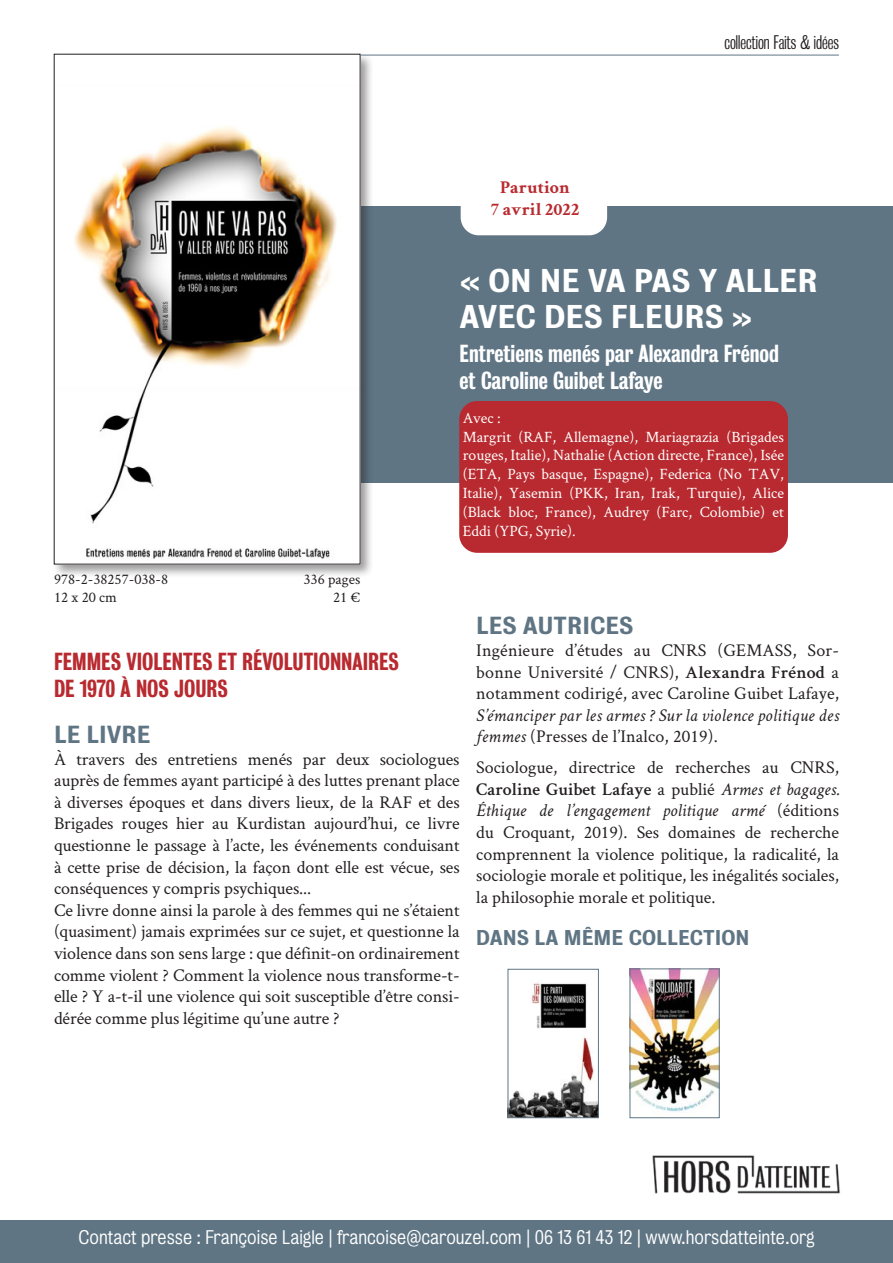
<style>
.page{position:relative;width:893px;height:1263px;background:#fff}
.page>*{position:absolute;margin:0;border:0;box-sizing:border-box;transform-origin:0 0}
.t1{font:30px "Bureau Grotesque Five Five";color:#fff}
.t2{font:22.5px "Bureau Grotesque Three Five";color:#fff}
.t3{font:22.5px "Bureau Grotesque Three Five";color:#b82a2f}
.t4{font:22.5px "Bureau Grotesque Five Five";color:#5f7584}
.t5{font:19.5px "Bureau Grotesque Five Five";color:#5f7584}
.t6{font:18px/21.6px "Crimson Text";letter-spacing:-.005em;color:#231f20;text-align:justify}
.t7{font:18px "Bureau Grotesque Five One";color:#fff}
.t8{font:18px "Bureau Grotesque Three One";color:#231f20}
.t9{font:700 18px "Crimson Text";color:#b82a2f}
.t10{font:15.75px/18.9px "Crimson Text";color:#fff;text-align:justify}
.t11{font:15px "Crimson Text";color:#231f20}
.s1{font-weight:600}
.s2{font-style:italic}
</style>
<div class="page">
<div style="left:0;top:1220px;width:893px;height:43px;background:#5f7584"></div>
<div style="left:94px;top:206px;width:799px;height:277px;background:#5f7584"></div>
<div style="left:52px;top:52px;width:323px;height:526px;background:#231f20;opacity:.45"></div>
<svg style="left:54px;top:54px;width:306px;height:510px"></svg>
<div style="left:461px;top:177px;width:146px;height:58px;background:#fff;border-radius:18px"></div>
<img style="left:652px;top:1155px;width:188px;height:39px">
<div style="left:459px;top:401px;width:329px;height:152px;background:#b82a2f;border-radius:18px"></div>
<hr style="left:360px;top:55px;width:479px;height:1px;background:#5f7584">
<img style="left:510px;top:983px;width:87px;height:133px">
<div style="left:508px;top:969px;width:91px;height:149px;border:1px solid #5f7584"></div>
<img style="left:632px;top:971px;width:85px;height:142px">
<p class="t9" style="left:500px;top:177px;width:71px">Parution</p>
<p class="t9" style="left:491px;top:198px;width:90px">7 avril 2022</p>
<p class="t8" style="left:724px;top:33px;width:116px">collection Faits &amp; idées</p>
<p class="t1" style="left:460px;top:263px;width:360px">« ON NE VA PAS Y ALLER</p>
<p class="t1" style="left:460px;top:299px;width:295px">AVEC DES FLEURS »</p>
<p class="t2" style="left:460px;top:340px;width:321px">Entretiens menés par Alexandra Frénod</p>
<p class="t2" style="left:460px;top:367px;width:204px">et Caroline Guibet Lafaye</p>
<p class="t11" style="left:54px;top:569px;width:116px">978-2-38257-038-8</p>
<p class="t11" style="left:54px;top:587px;width:64px">12 x 20 cm</p>
<p class="t11" style="left:303px;top:569px;width:58px">336 pages</p>
<p class="t11" style="left:333px;top:587px;width:29px">21 €</p>
<p class="t10" style="left:463px;top:408px;width:40px">Avec :</p>
<p class="t10" style="left:463px;top:426px;width:323px">Margrit (RAF, Allemagne), Mariagrazia (Brigades rouges, Italie), Nathalie (Action directe, France), Isée (ETA, Pays basque, Espagne), Federica (No TAV, Italie), Yasemin (PKK, Iran, Irak, Turquie), Alice (Black bloc, France), Audrey (Farc, Colombie) et Eddi (YPG, Syrie).</p>
<p class="t3" style="left:54px;top:648px;width:347px">FEMMES VIOLENTES ET RÉVOLUTIONNAIRES</p>
<p class="t3" style="left:54px;top:675px;width:176px">DE 1970 À NOS JOURS</p>
<p class="t4" style="left:54px;top:721px;width:98px">LE LIVRE</p>
<p class="t6" style="left:54px;top:747px;width:407px">À travers des entretiens menés par deux sociologues auprès de femmes ayant participé à des luttes prenant place à diverses époques et dans divers lieux, de la RAF et des Brigades rouges hier au Kurdistan aujourd’hui, ce livre questionne le passage à l’acte, les événements conduisant à cette prise de décision, la façon dont elle est vécue, ses conséquences y compris psychiques...</p>
<p class="t6" style="left:54px;top:898px;width:407px">Ce livre donne ainsi la parole à des femmes qui ne s’étaient (quasiment) jamais exprimées sur ce sujet, et questionne la violence dans son sens large : que définit-on ordinairement comme violent ? Comment la violence nous transforme-t&shy;elle ? Y a-t-il une violence qui soit susceptible d’être consi&shy;dérée comme plus légitime qu’une autre ?</p>
<p class="t4" style="left:476px;top:613px;width:159px">LES AUTRICES</p>
<p class="t6" style="left:476px;top:639px;width:364px">Ingénieure d’études au CNRS (GEMASS, Sor&shy;bonne Université / CNRS), <span class="s1">Alexandra Frénod</span> a notamment codirigé, avec Caroline Guibet Lafaye, <span class="s2">S’émanciper par les armes ? Sur la violence politique des femmes</span> (Presses de l’Inalco, 2019).</p>
<p class="t6" style="left:476px;top:756px;width:364px">Sociologue, directrice de recherches au CNRS, <span class="s1">Caroline Guibet Lafaye</span> a publié <span class="s2">Armes et bagages.<br>Éthique de l’engagement politique armé</span> (éditions du Croquant, 2019). Ses domaines de recherche comprennent la violence politique, la radicalité, la sociologie morale et politique, les inégalités sociales, la philosophie morale et politique.</p>
<p class="t5" style="left:476px;top:926px;width:275px">DANS LA MÊME COLLECTION</p>
<p class="t7" style="left:78px;top:1227px;width:738px">Contact presse : Françoise Laigle | francoise@carouzel.com | 06 13 61 43 12 | www.horsdatteinte.org</p>
</div>
